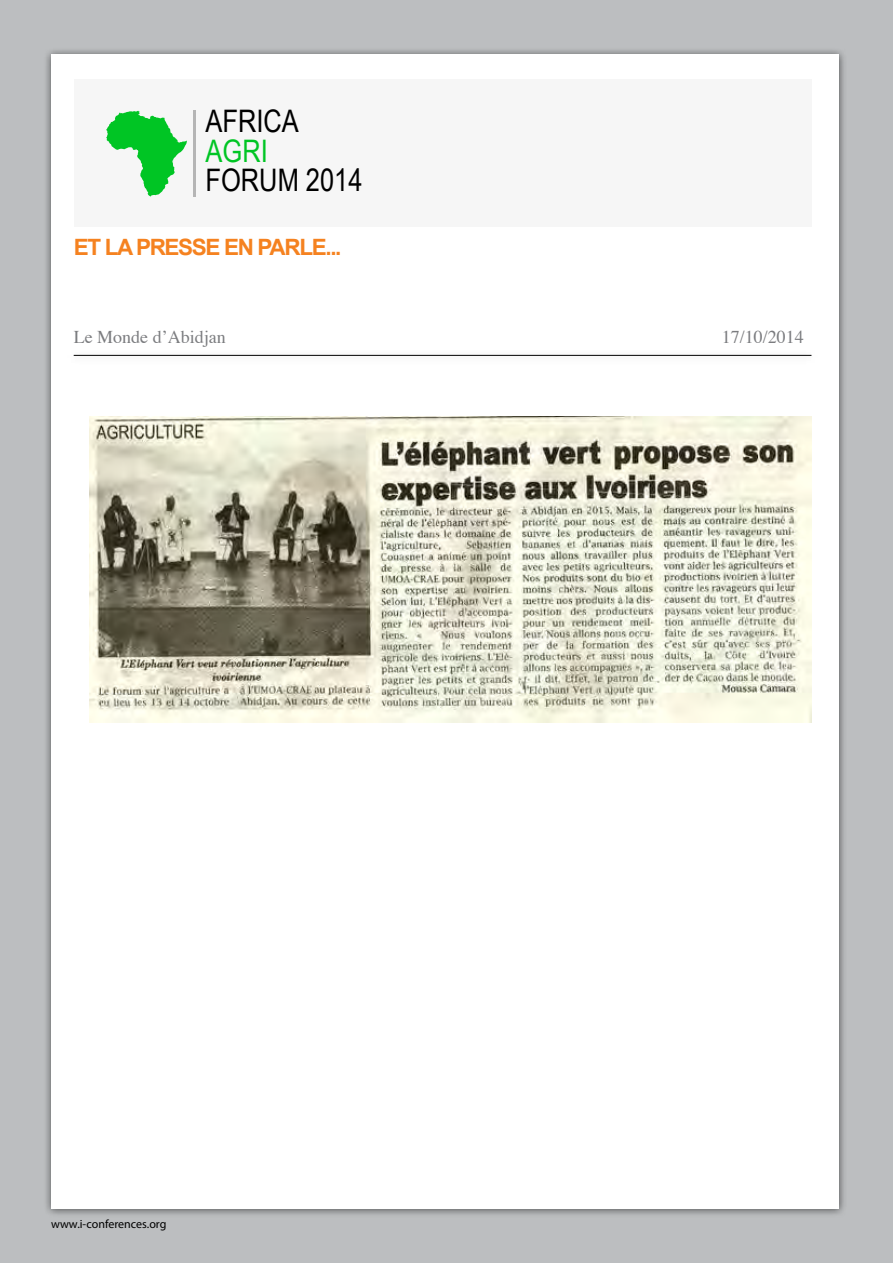
<style>
.page{position:relative;width:893px;height:1263px;background:#bcbec0}
.page>*{position:absolute;margin:0;border:0;box-sizing:border-box;transform-origin:0 0}
.t1{font:31.05px "Arial Narrow";color:#000}
.t2{font:31.05px "Arial Narrow";color:#00c524}
.t3{font:700 22.5px "Arial";color:#f58220}
.t4{font:18px "Times";color:#7b7c7f}
.t5{font:12px "Myriad Pro";color:#000}
</style>
<div class="page">
<div style="left:43px;top:47px;width:804px;height:1171px;background:#000;opacity:.6"></div>
<div style="left:51px;top:54px;width:788px;height:1154px;background:#fff"></div>
<div style="left:74px;top:79px;width:737px;height:148px;background:#f6f6f6"></div>
<svg style="left:106px;top:111px;width:81px;height:86px"></svg>
<hr style="left:193px;top:110px;width:3px;height:87px;background:#666">
<div style="left:68px;top:348px;width:750px;height:17px;background:#000;opacity:.6"></div>
<hr style="left:74px;top:355px;width:737px;height:1px;background:#000">
<img style="left:89px;top:417px;width:722px;height:305px">
<h1 class="t1" style="left:206px;top:98px;width:95px">AFRICA</h1>
<h1 class="t2" style="left:206px;top:128px;width:64px">AGRI</h1>
<h1 class="t1" style="left:206px;top:158px;width:158px">FORUM 2014</h1>
<p class="t3" style="left:74px;top:232px;width:77px">ETLAPRESSE</p>
<p class="t3" style="left:224px;top:232px;width:48px">EN PARLE</p>
<p class="t3" style="left:325px;top:232px;width:18px">...</p>
<p class="t4" style="left:74px;top:320px;width:153px">Le Monde d’Abidjan</p>
<p class="t4" style="left:722px;top:320px;width:84px">17/10/2014</p>
<p class="t5" style="left:51px;top:1217px;width:117px">www.i-conferences.org</p>
</div>
